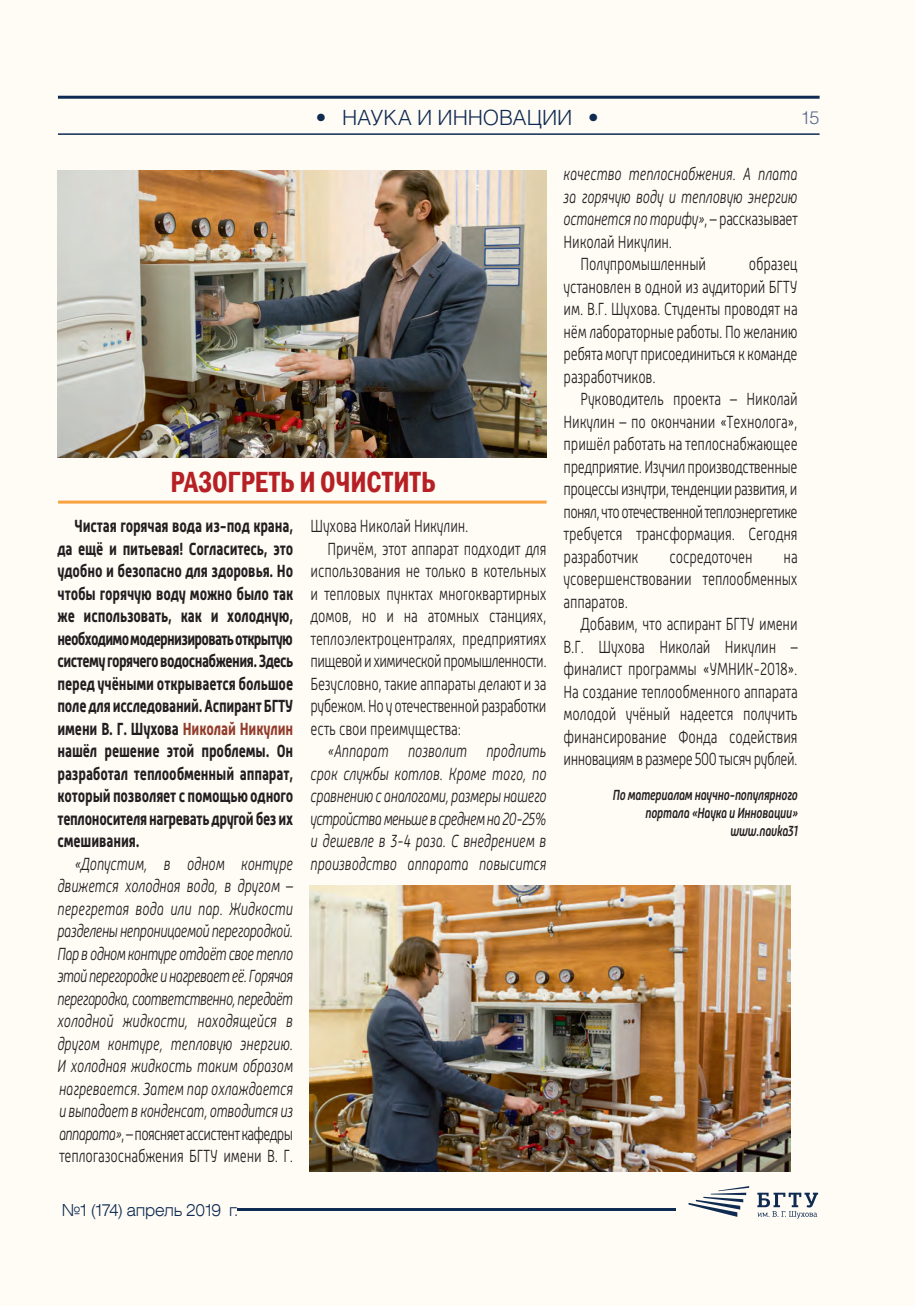
<style>
.page{position:relative;width:915px;height:1306px;background:#fff}
.page>*{position:absolute;margin:0;border:0;box-sizing:border-box;transform-origin:0 0}
.t1{font:600 condensed 30px "Franklin Gothic";letter-spacing:.005em;color:#b62024;scale:.92 1}
.t2{font:21px "Helios Light C";letter-spacing:-.005em;color:#102b52}
.t3{font:300 18px/22.5px "Russia";letter-spacing:-.01em;color:#231f20;text-align:justify;scale:.77 1}
.t4{font:italic 300 18px/22.5px "Russia";letter-spacing:-.01em;color:#231f20;text-align:justify;scale:.77 1}
.t5{font:700 18px/22.5px "Russia";letter-spacing:-.025em;color:#231f20;text-align:justify;scale:.77 1}
.t6{font:300 18px "Russia";letter-spacing:-.03em;color:#231f20;scale:.77 1}
.t7{font:300 18px "Russia";letter-spacing:-.04em;color:#231f20;scale:.77 1}
.t8{font:18px "Helios Light C";color:#59698c}
.t9{font:16.5px "Helios Ext Light C";letter-spacing:-.03em;color:#102b52;scale:.9 1}
.t10{font:italic 500 15px/18px "Russia";letter-spacing:-.02em;color:#231f20;text-align:right;scale:.77 1}
.s1{color:#933c2c}
.s2{font-style:normal}
</style>
<div class="page">
<div style="left:0;top:0;width:914px;height:1305px;background:#fffcf6"></div>
<hr style="left:237px;top:1208px;width:438px;height:2px;background:#102b52">
<hr style="left:58px;top:133px;width:761px;height:2px;background:#102b52">
<hr style="left:58px;top:96px;width:761px;height:3px;background:#102b52">
<svg style="left:688px;top:1186px;width:61px;height:30px"></svg>
<svg style="left:757px;top:1192px;width:60px;height:26px"></svg>
<img style="left:58px;top:171px;width:488px;height:286px">
<hr style="left:58px;top:500px;width:488px;height:3px;background:#f89b32">
<img style="left:309px;top:885px;width:481px;height:286px">
<p class="t2" style="left:316px;top:105px;width:284px">• НАУКА И ИННОВАЦИИ •</p>
<p class="t8" style="left:800px;top:106px;width:21px">15</p>
<h1 class="t1" style="left:170px;top:461px;width:289px">РАЗОГРЕТЬ И ОЧИСТИТЬ</h1>
<p class="t5" style="left:57px;top:515px;width:308px;text-indent:17px">Чистая горячая вода из-под крана, да ещё и питьевая! Согласитесь, это удобно и безопасно для здоровья. Но чтобы горячую воду можно было так же использовать, как и холодную, необходимо модернизировать открытую систему горячего водоснабжения. Здесь перед учёными открывается большое поле для исследований. Аспирант БГТУ имени В. Г. Шухова <span class="s1">Николай Никулин </span>нашёл решение этой проблемы. Он разработал теплообменный аппарат, который позволяет с помощью одного теплоносителя нагревать другой без их смешивания.</p>
<p class="t4" style="left:57px;top:852px;width:308px;text-indent:17px">«Допустим, в одном контуре движется холодная вода, в другом – перегретая вода или пар. Жидкости разделены непроницаемой перегородкой.<br>Пар в одном контуре отдаёт свое тепло этой перегородке и нагревает её. Горячая перегородка, соответственно, передаёт холодной жидкости, находящейся в другом контуре, тепловую энергию.<br>И холодная жидкость таким образом нагревается. Затем пар охлаждается и выпадает в конденсат, отводится из аппарата»<span class="s2">, – поясняет ассистент кафедры теплогазоснабжения БГТУ имени В. Г.</span></p>
<p class="t3" style="left:310px;top:514px;width:207px">Шухова Николай Никулин.</p>
<p class="t3" style="left:327px;top:537px;width:286px">Причём, этот аппарат подходит для</p>
<p class="t3" style="left:310px;top:559px;width:308px">использования не только в котельных</p>
<p class="t3" style="left:310px;top:582px;width:308px">и тепловых пунктах многоквартирных</p>
<p class="t3" style="left:310px;top:604px;width:308px">домов, но и на атомных станциях,</p>
<p class="t3" style="left:310px;top:627px;width:308px">теплоэлектроцентралях, предприятиях</p>
<p class="t7" style="left:310px;top:651px;width:308px">пищевой и химической промышленности.</p>
<p class="t3" style="left:310px;top:672px;width:308px">Безусловно, такие аппараты делают и за</p>
<p class="t6" style="left:310px;top:696px;width:308px">рубежом. Но у отечественной разработки</p>
<p class="t3" style="left:310px;top:717px;width:197px">есть свои преимущества:</p>
<p class="t4" style="left:310px;top:739px;width:308px;text-indent:17px">«Аппарат позволит продлить срок службы котлов. Кроме того, по сравнению с аналогами, размеры нашего устройства меньше в среднем на 20-25% и дешевле в 3-4 раза. С внедрением в производство аппарата повысится</p>
<p class="t9" style="left:62px;top:1199px;width:198px">№1 (174) апрель 2019 г.</p>
<p class="t4" style="left:563px;top:163px;width:305px">качество теплоснабжения. А плата</p>
<p class="t4" style="left:563px;top:185px;width:305px">за горячую воду и тепловую энергию</p>
<p class="t4" style="left:563px;top:208px;width:305px">останется по тарифу»<span class="s2">, – рассказывает</span></p>
<p class="t3" style="left:563px;top:230px;width:142px">Николай Никулин.</p>
<p class="t3" style="left:580px;top:253px;width:164px">Полупромышленный</p>
<p class="t3" style="left:563px;top:253px;width:305px;text-indent:185px">образец установлен в одной из аудиторий БГТУ им. В.Г. Шухова. Студенты проводят на нём лабораторные работы. По желанию ребята могут присоединиться к команде разработчиков.</p>
<p class="t3" style="left:563px;top:388px;width:305px;text-indent:17px">Руководитель проекта – Николай Никулин – по окончании «Технолога», пришёл работать на теплоснабжающее предприятие. Изучил производственные процессы изнутри, тенденции развития, и понял, что отечественной теплоэнергетике требуется трансформация. Сегодня разработчик</p>
<p class="t3" style="left:563px;top:545px;width:305px;text-indent:220px">на усовершенствовании теплообменных аппаратов.</p>
<p class="t3" style="left:563px;top:613px;width:305px;text-indent:17px">Добавим, что аспирант БГТУ имени В.Г. Шухова Николай Никулин – финалист программы «УМНИК-2018».<br>На создание теплообменного аппарата молодой учёный надеется получить финансирование Фонда содействия инновациям в размере 500 тысяч рублей.</p>
<p class="t10" style="left:612px;top:785px;width:242px">По материалам научно-популярного портала «Наука и Инновации» www.nauka31</p>
<p class="t3" style="left:669px;top:545px;width:109px">сосредоточен</p>
</div>
